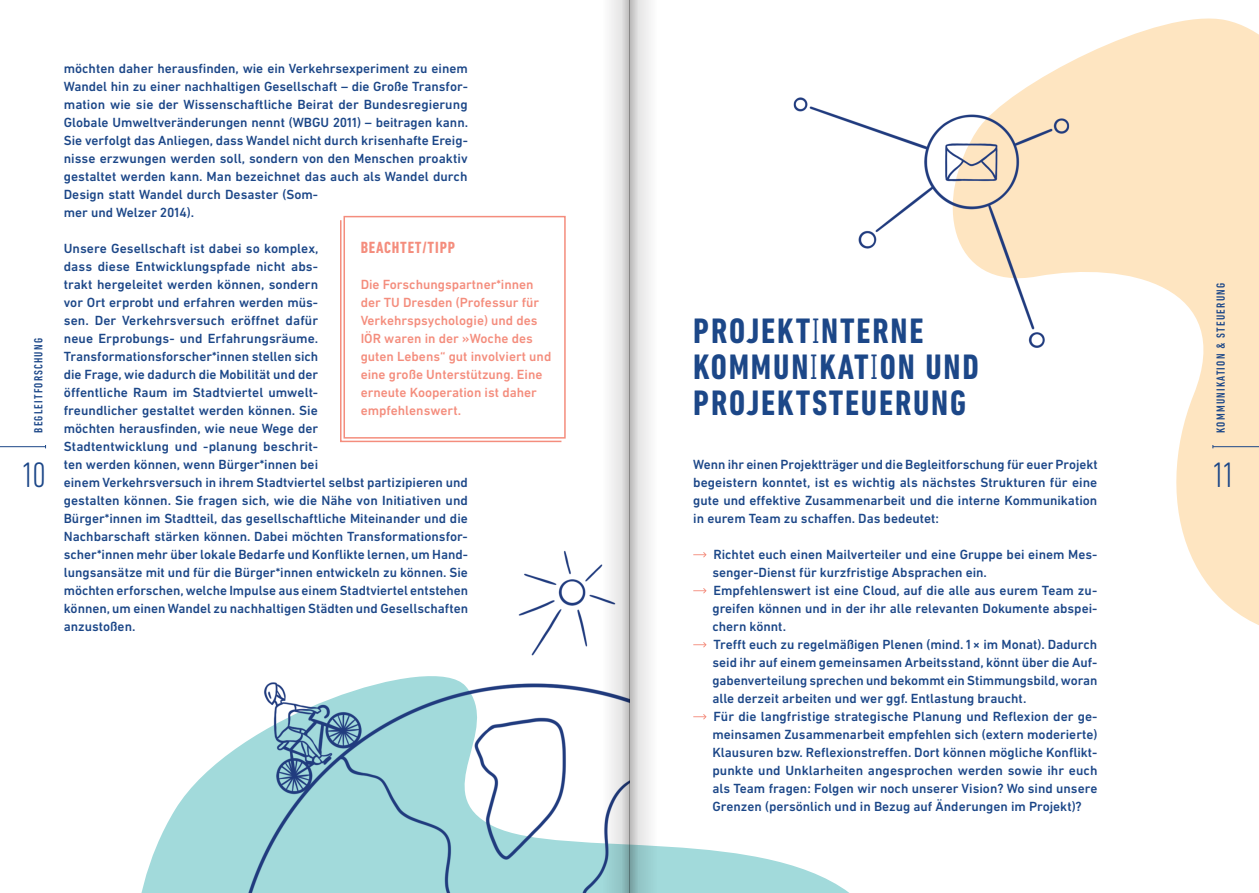
<style>
.page{position:relative;width:1259px;height:893px;background:#fff}
.page>*{position:absolute;margin:0;border:0;box-sizing:border-box;transform-origin:0 0}
.Fließtext{font:700 condensed 36px "DIN Next LT Pro";letter-spacing:.05em;color:#1c4788}
.t1{font:300 condensed 36px "DIN Next LT Pro";color:#1c4788}
.Fließtext-2{font:700 condensed 16.5px "DIN Next LT Pro";letter-spacing:.05em;color:#f48d7d}
.Fließtext-3{font:500 13.5px/18px "DIN Next LT Pro";color:#1c4788;text-align:justify}
.Fleißtext_Tipp{font:500 13.5px/18px "DIN Next LT Pro";color:#f48d7d}
.t2{font:500 condensed 12px "DIN Next LT Pro";letter-spacing:.1em;color:#1c4788}
.s1{font-weight:300}
</style>
<div class="page">
<hr style="left:0;top:446px;width:46px;height:1px;background:#1c4788">
<svg style="left:1082px;top:18px;width:177px;height:607px;fill:#fee5c1"></svg>
<svg style="left:141px;top:716px;width:708px;height:177px"></svg>
<img style="left:793px;top:56px;width:371px;height:327px">
<img style="left:200px;top:550px;width:402px;height:343px">
<svg style="left:693px;top:552px;width:13px;height:5px"></svg>
<svg style="left:693px;top:588px;width:13px;height:5px"></svg>
<svg style="left:693px;top:642px;width:13px;height:5px"></svg>
<svg style="left:693px;top:714px;width:13px;height:5px"></svg>
<div style="left:343px;top:216px;width:223px;height:223px;border:2px solid #f48d7d"></div>
<svg style="left:340px;top:219px;width:223px;height:224px"></svg>
<hr style="left:1213px;top:446px;width:46px;height:1px;background:#1c4788">
<div style="left:629px;top:0;width:28px;height:893px;background:#f0f0f0"></div>
<svg style="left:602px;top:0;width:19px;height:893px;fill:#f1f0f1"></svg>
<svg style="left:629px;top:0;width:9px;height:893px"></svg>
<svg style="left:621px;top:0;width:8px;height:893px"></svg>
<p class="t2" style="left:32px;top:433px;width:96px;rotate:-90deg">BEGLEITFORSCHUNG</p>
<h1 class="t1" style="left:22px;top:455px;width:25px">10</h1>
<p class="Fließtext-3" style="left:64px;top:59px;width:406px;text-align:left">möchten daher herausfinden, wie ein Verkehrsexperiment zu einem Wandel hin zu einer nachhaltigen Gesellschaft – die Große Transfor&shy;mation wie sie der Wissenschaftliche Beirat der Bundesregierung Globale Umweltveränderungen nennt (WBGU 2011) – beitragen kann.<br>Sie verfolgt das Anliegen, dass Wandel nicht durch krisenhafte Ereig&shy;nisse erzwungen werden soll, sondern von den Menschen proaktiv gestaltet werden kann. Man bezeichnet das auch als Wandel durch Design statt Wandel durch Desaster (Som-<br>mer und Welzer 2014).</p>
<p class="Fließtext-3" style="left:64px;top:239px;width:406px;text-align:left">Unsere Gesellschaft ist dabei so komplex,<br>dass diese Entwicklungspfade nicht abs-<br>trakt hergeleitet werden können, sondern<br>vor Ort erprobt und erfahren werden müs-<br>sen. Der Verkehrsversuch eröffnet dafür<br>neue Erprobungs- und Erfahrungsräume.<br>Transformationsforscher*innen stellen sich<br>die Frage, wie dadurch die Mobilität und der<br>öffentliche Raum im Stadtviertel umwelt-<br>freundlicher gestaltet werden können. Sie<br>möchten herausfinden, wie neue Wege der<br>Stadtentwicklung und -planung beschrit-<br>ten werden können, wenn Bürger*innen bei<br>einem Verkehrsversuch in ihrem Stadtviertel selbst partizipieren und gestalten können. Sie fragen sich, wie die Nähe von Initiativen und Bürger*innen im Stadtteil, das gesellschaftliche Miteinander und die Nachbarschaft stärken können. Dabei möchten Transformationsfor&shy;scher*innen mehr über lokale Bedarfe und Konflikte lernen, um Hand&shy;lungsansätze mit und für die Bürger*innen entwickeln zu können. Sie möchten erforschen, welche Impulse aus einem Stadtviertel entstehen können, um einen Wandel zu nachhaltigen Städten und Gesellschaften anzustoßen.</p>
<p class="Fließtext-2" style="left:361px;top:238px;width:96px">BEACHTET/TIPP</p>
<p class="Fleißtext_Tipp" style="left:361px;top:275px;width:192px">Die Forschungspartner*innen der TU Dresden (Professur für<br>Verkehrspsychologie) und des<br>IÖR waren in der »Woche des guten Lebens“ gut involviert und eine große Unterstützung. Eine erneute Kooperation ist daher empfehlenswert.</p>
<p class="t2" style="left:1213px;top:433px;width:151px;rotate:-90deg">KOMMUNIKATION &amp; STEUERUNG</p>
<p class="t1" style="left:1213px;top:455px;width:22px">11</p>
<p class="Fließtext" style="left:693px;top:311px;width:232px">PROJEKT<span class="s1">I</span>NTERNE</p>
<p class="Fließtext" style="left:693px;top:347px;width:287px">KOMMUN<span class="s1">I</span>KAT<span class="s1">I</span>ON UND</p>
<p class="Fließtext" style="left:693px;top:383px;width:274px">PROJEKTSTEUERUNG</p>
<p class="Fließtext-3" style="left:693px;top:455px;width:406px">Wenn ihr einen Projektträger und die Begleitforschung für euer Projekt begeistern konntet, ist es wichtig als nächstes Strukturen für eine gute und effektive Zusammenarbeit und die interne Kommunikation in eurem Team zu schaffen. Das bedeutet:</p>
<p class="Fließtext-3" style="left:712px;top:545px;width:386px">Richtet euch einen Mailverteiler und eine Gruppe bei einem Mes&shy;senger-Dienst für kurzfristige Absprachen ein.</p>
<p class="Fließtext-3" style="left:712px;top:581px;width:386px">Empfehlenswert ist eine Cloud, auf die alle aus eurem Team zu&shy;greifen können und in der ihr alle relevanten Dokumente abspei&shy;chern könnt.</p>
<p class="Fließtext-3" style="left:712px;top:635px;width:386px">Trefft euch zu regelmäßigen Plenen (mind. 1× im Monat). Dadurch seid ihr auf einem gemeinsamen Arbeitsstand, könnt über die Auf&shy;gabenverteilung sprechen und bekommt ein Stimmungsbild, woran alle derzeit arbeiten und wer ggf. Entlastung braucht.</p>
<p class="Fließtext-3" style="left:712px;top:707px;width:386px">Für die langfristige strategische Planung und Reflexion der ge&shy;meinsamen Zusammenarbeit empfehlen sich (extern moderierte)<br>Klausuren bzw. Reflexionstreffen. Dort können mögliche Konflikt&shy;punkte und Unklarheiten angesprochen werden sowie ihr euch als Team fragen: Folgen wir noch unserer Vision? Wo sind unsere Grenzen (persönlich und in Bezug auf Änderungen im Projekt)?</p>
</div>
